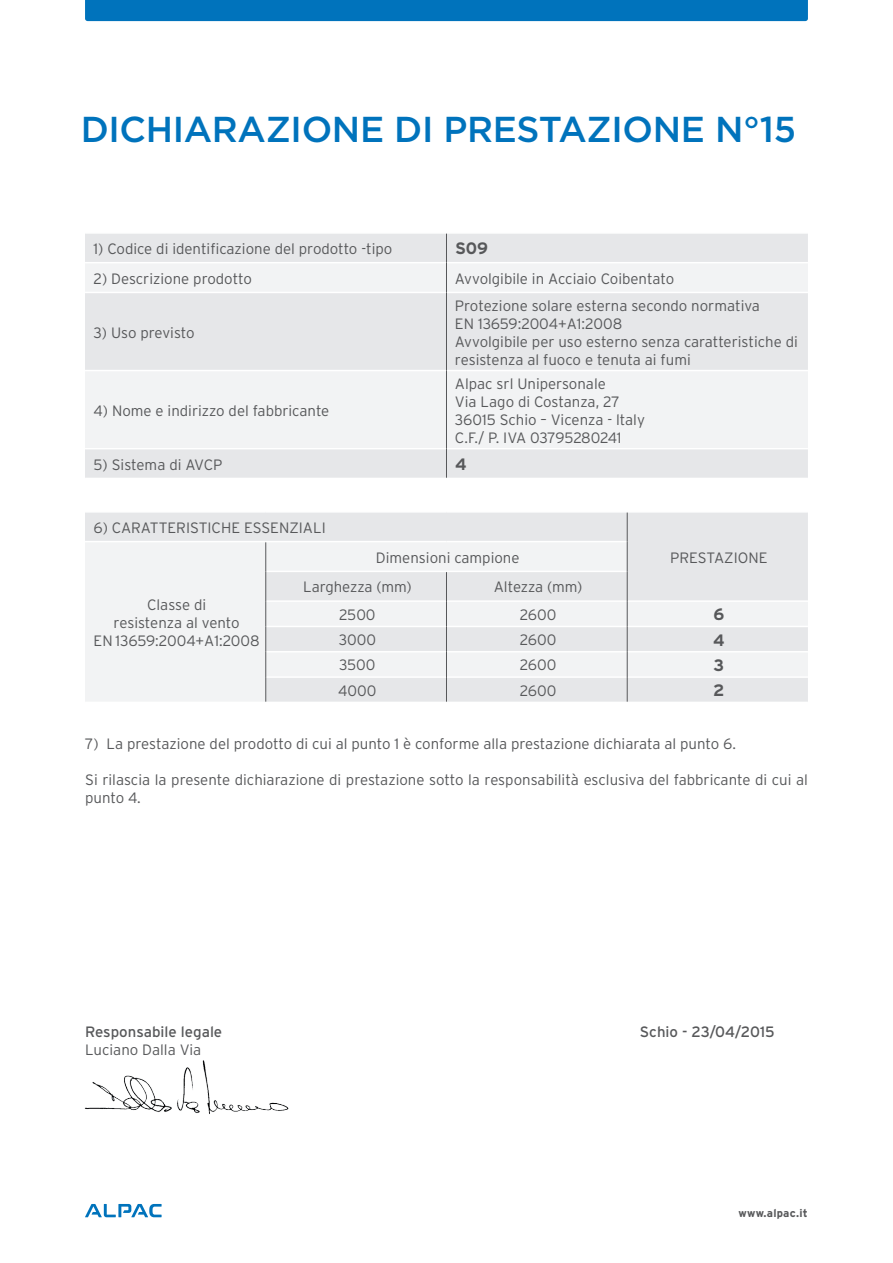
<style>
.page{position:relative;width:893px;height:1263px;background:#fff}
.page>*{position:absolute;margin:0;border:0;box-sizing:border-box;transform-origin:0 0}
.t1{font:500 36px "Gotham HTF";letter-spacing:-.01em;color:#0073bc}
.t2{font:700 16.5px "Interstate";color:#57585a}
.t3{font:300 15px/18px "Interstate";color:#57585a}
.t4{font:15px "Interstate";color:#57585a}
.t5{font:700 11.25px "Interstate";letter-spacing:.025em;color:#57585a}
</style>
<div class="page">
<div style="left:85px;top:0;width:723px;height:21px;background:#0073bc"></div>
<svg style="left:85px;top:1204px;width:77px;height:13px"></svg>
<div style="left:85px;top:234px;width:723px;height:244px;background:#e6e7e9"></div>
<svg style="left:85px;top:263px;width:723px;height:185px;fill:#f2f3f4"></svg>
<hr style="left:85px;top:262px;width:361px;height:1px;background:#fff">
<hr style="left:447px;top:262px;width:361px;height:1px;background:#fff">
<hr style="left:85px;top:292px;width:361px;height:1px;background:#fff">
<hr style="left:447px;top:292px;width:361px;height:1px;background:#fff">
<hr style="left:85px;top:370px;width:361px;height:1px;background:#fff">
<hr style="left:447px;top:370px;width:361px;height:1px;background:#fff">
<hr style="left:85px;top:448px;width:361px;height:1px;background:#fff">
<hr style="left:447px;top:448px;width:361px;height:1px;background:#fff">
<svg style="left:446px;top:234px;width:1px;height:58px"></svg>
<hr style="left:446px;top:292px;width:1px;height:79px;background:#57585a">
<hr style="left:446px;top:371px;width:1px;height:78px;background:#57585a">
<svg style="left:446px;top:449px;width:1px;height:29px"></svg>
<div style="left:85px;top:513px;width:723px;height:29px;background:#e6e7e9"></div>
<svg style="left:85px;top:542px;width:723px;height:160px;fill:#f2f3f4"></svg>
<hr style="left:85px;top:541px;width:181px;height:1px;background:#fff">
<hr style="left:266px;top:541px;width:180px;height:1px;background:#fff">
<hr style="left:446px;top:541px;width:181px;height:1px;background:#fff">
<hr style="left:266px;top:571px;width:180px;height:1px;background:#fff">
<hr style="left:446px;top:571px;width:181px;height:1px;background:#fff">
<hr style="left:266px;top:600px;width:180px;height:2px;background:#fff">
<hr style="left:447px;top:600px;width:180px;height:2px;background:#fff">
<hr style="left:627px;top:600px;width:181px;height:2px;background:#fff">
<hr style="left:266px;top:626px;width:180px;height:1px;background:#fff">
<hr style="left:447px;top:626px;width:180px;height:1px;background:#fff">
<hr style="left:627px;top:626px;width:181px;height:1px;background:#fff">
<hr style="left:266px;top:651px;width:180px;height:1px;background:#fff">
<hr style="left:447px;top:651px;width:180px;height:1px;background:#fff">
<hr style="left:627px;top:651px;width:181px;height:1px;background:#fff">
<hr style="left:266px;top:676px;width:180px;height:2px;background:#fff">
<hr style="left:447px;top:676px;width:180px;height:2px;background:#fff">
<hr style="left:627px;top:676px;width:181px;height:2px;background:#fff">
<svg style="left:265px;top:542px;width:1px;height:29px"></svg>
<svg style="left:627px;top:513px;width:1px;height:58px"></svg>
<hr style="left:265px;top:571px;width:1px;height:30px;background:#57585a">
<hr style="left:627px;top:571px;width:1px;height:30px;background:#57585a">
<svg style="left:265px;top:601px;width:1px;height:101px"></svg>
<svg style="left:446px;top:572px;width:1px;height:130px"></svg>
<svg style="left:627px;top:601px;width:1px;height:101px"></svg>
<img style="left:84px;top:1060px;width:205px;height:54px">
<h1 class="t1" style="left:81px;top:109px;width:717px">DICHIARAZIONE DI PRESTAZIONE N°15</h1>
<p class="t3" style="left:94px;top:239px;width:300px">1) Codice di identificazione del prodotto -tipo</p>
<p class="t2" style="left:455px;top:239px;width:35px">S09</p>
<p class="t3" style="left:94px;top:269px;width:160px">2) Descrizione prodotto</p>
<p class="t3" style="left:455px;top:269px;width:221px">Avvolgibile in Acciaio Coibentato</p>
<p class="t3" style="left:94px;top:323px;width:103px">3) Uso previsto</p>
<p class="t3" style="left:94px;top:401px;width:237px">4) Nome e indirizzo del fabbricante</p>
<p class="t3" style="left:455px;top:296px;width:344px">Protezione solare esterna secondo normativa<br>EN 13659:2004+A1:2008<br>Avvolgibile per uso esterno senza caratteristiche di resistenza al fuoco e tenuta ai fumi</p>
<p class="t3" style="left:455px;top:374px;width:192px">Alpac srl Unipersonale<br>Via Lago di Costanza, 27<br>36015 Schio – Vicenza - ltaly<br>C.F./ P. IVA 03795280241</p>
<p class="t3" style="left:94px;top:455px;width:130px">5) Sistema di AVCP</p>
<p class="t2" style="left:455px;top:455px;width:13px">4</p>
<p class="t3" style="left:94px;top:518px;width:234px">6) CARATTERISTICHE ESSENZIALI</p>
<p class="t3" style="left:303px;top:542px;width:218px;line-height:29.7px;text-indent:73px">Dimensioni campione<br>Larghezza (mm)</p>
<p class="t3" style="left:494px;top:578px;width:90px">Altezza (mm)</p>
<p class="t3" style="left:670px;top:548px;width:99px">PRESTAZIONE</p>
<p class="t3" style="left:94px;top:596px;width:168px;text-align:center">Classe di<br>resistenza al vento<br>EN 13659:2004+A1:2008</p>
<p class="t3" style="left:339px;top:605px;width:38px">2500</p>
<p class="t3" style="left:520px;top:605px;width:38px">2600</p>
<p class="t2" style="left:713px;top:605px;width:12px">6</p>
<p class="t3" style="left:339px;top:631px;width:39px">3000</p>
<p class="t3" style="left:520px;top:631px;width:38px">2600</p>
<p class="t2" style="left:713px;top:631px;width:13px">4</p>
<p class="t3" style="left:339px;top:656px;width:38px">3500</p>
<p class="t3" style="left:520px;top:656px;width:38px">2600</p>
<p class="t2" style="left:713px;top:656px;width:12px">3</p>
<p class="t3" style="left:338px;top:681px;width:40px">4000</p>
<p class="t3" style="left:520px;top:681px;width:38px">2600</p>
<p class="t2" style="left:713px;top:681px;width:13px">2</p>
<p class="t3" style="left:85px;top:734px;width:652px">7) La prestazione del prodotto di cui al punto 1 è conforme alla prestazione dichiarata al punto 6.</p>
<p class="t3" style="left:85px;top:770px;width:724px">Si rilascia la presente dichiarazione di prestazione sotto la responsabilità esclusiva del fabbricante di cui al punto 4.</p>
<p class="t4" style="left:85px;top:1023px;width:139px">Responsabile legale</p>
<p class="t3" style="left:85px;top:1040px;width:118px">Luciano Dalla Via</p>
<p class="t4" style="left:640px;top:1023px;width:136px">Schio - 23/04/2015</p>
<p class="t5" style="left:738px;top:1207px;width:71px">www.alpac.it</p>
</div>
